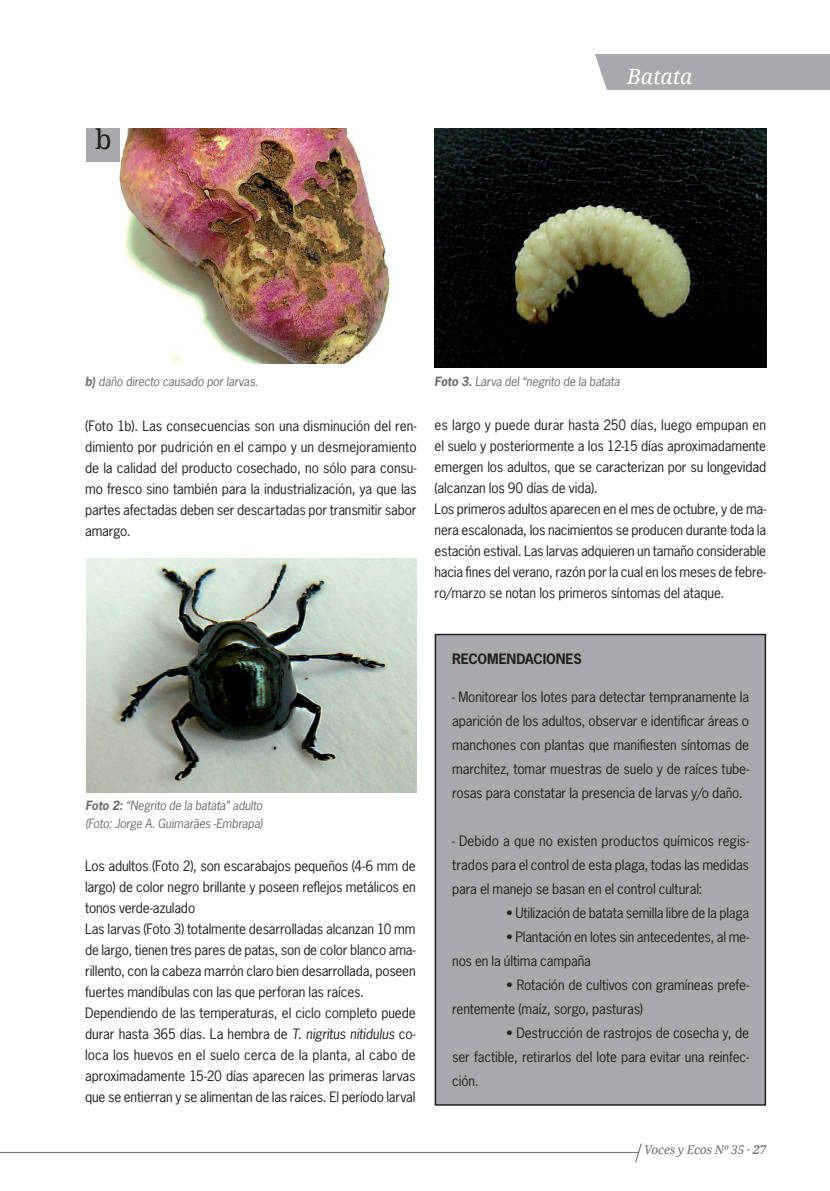
<style>
.page{position:relative;width:830px;height:1191px;background:#fff}
.page>*{position:absolute;margin:0;border:0;box-sizing:border-box;transform-origin:0 0}
.texto{font:27px "Droid Serif";color:#231f20}
.t1{font:italic 21px "Droid Serif";letter-spacing:-.005em;color:#fff}
.texto-2{font:13.5px/21px "News Gothic Std";letter-spacing:-.015em;color:#231f20;text-align:justify}
.texto-3{font:700 13.5px "News Gothic Std";letter-spacing:-.01em;color:#231f20}
.texto-4{font:italic 12px "News Gothic Std";letter-spacing:-.01em;color:#6c6d70}
.t2{font:italic 12px "Droid Serif";letter-spacing:-.01em;color:#6c6d70}
.s1{font-weight:700}
.s2{font-style:italic}
</style>
<div class="page">
<hr style="left:0;top:1151px;width:638px;height:2px;background:#6c6d70">
<svg style="left:634px;top:1143px;width:8px;height:20px"></svg>
<img style="left:119px;top:128px;width:271px;height:236px">
<div style="left:87px;top:128px;width:33px;height:34px;background:#a8a9ad"></div>
<img style="left:434px;top:128px;width:331px;height:240px">
<img style="left:87px;top:558px;width:329px;height:234px">
<div style="left:435px;top:634px;width:330px;height:471px;background:#a8a9ad"></div>
<div style="left:434px;top:634px;width:331px;height:471px;border:2px solid #231f20"></div>
<div style="left:595px;top:54px;width:234px;height:36px;background:#a8a9ad"></div>
<p class="texto" style="left:95px;top:124px;width:18px">b</p>
<p class="t1" style="left:627px;top:64px;width:67px">Batata</p>
<p class="texto-4" style="left:85px;top:374px;width:175px"><span class="s1">b)</span> daño directo causado por larvas.</p>
<p class="texto-2" style="left:85px;top:415px;width:333px">(Foto 1b). Las consecuencias son una disminución del ren&shy;dimiento por pudrición en el campo y un desmejoramiento de la calidad del producto cosechado, no sólo para consu&shy;mo fresco sino también para la industrialización, ya que las partes afectadas deben ser descartadas por transmitir sabor amargo.</p>
<p class="texto-4" style="left:434px;top:374px;width:186px"><span class="s1">Foto 3.</span> Larva del “negrito de la batata</p>
<p class="texto-2" style="left:434px;top:414px;width:333px">es largo y puede durar hasta 250 días, luego empupan en el suelo y posteriormente a los 12-15 días aproximadamente emergen los adultos, que se caracterizan por su longevidad (alcanzan los 90 días de vida).</p>
<p class="texto-2" style="left:434px;top:498px;width:333px">Los primeros adultos aparecen en el mes de octubre, y de ma&shy;nera escalonada, los nacimientos se producen durante toda la estación estival. Las larvas adquieren un tamaño considerable hacia fines del verano, razón por la cual en los meses de febre&shy;ro/marzo se notan los primeros síntomas del ataque.</p>
<p class="texto-4" style="left:85px;top:798px;width:179px"><span class="s1">Foto 2:</span> “Negrito de la batata” adulto</p>
<p class="texto-4" style="left:85px;top:816px;width:179px">(Foto: Jorge A. Guimarães -Embrapa)</p>
<p class="texto-2" style="left:85px;top:855px;width:332px">Los adultos (Foto 2), son escarabajos pequeños (4-6 mm de largo) de color negro brillante y poseen reflejos metálicos en tonos verde-azulado</p>
<p class="texto-2" style="left:85px;top:918px;width:332px">Las larvas (Foto 3) totalmente desarrolladas alcanzan 10 mm de largo, tienen tres pares de patas, son de color blanco ama&shy;rillento, con la cabeza marrón claro bien desarrollada, poseen fuertes mandíbulas con las que perforan las raíces.</p>
<p class="texto-2" style="left:85px;top:1002px;width:332px">Dependiendo de las temperaturas, el ciclo completo puede durar hasta 365 días. La hembra de <span class="s2">T. nigritus nitidulus</span> co&shy;loca los huevos en el suelo cerca de la planta, al cabo de aproximadamente 15-20 días aparecen las primeras larvas que se entierran y se alimentan de las raíces. El período larval</p>
<p class="texto-3" style="left:452px;top:649px;width:131px">RECOMENDACIONES</p>
<p class="texto-2" style="left:452px;top:684px;width:298px;line-height:24px">- Monitorear los lotes para detectar tempranamente la aparición de los adultos, observar e identificar áreas o manchones con plantas que manifiesten síntomas de marchitez, tomar muestras de suelo y de raíces tube&shy;rosas para constatar la presencia de larvas y/o daño.</p>
<p class="texto-2" style="left:452px;top:828px;width:298px;line-height:24px">- Debido a que no existen productos químicos regis&shy;trados para el control de esta plaga, todas las medidas para el manejo se basan en el control cultural:</p>
<p class="texto-2" style="left:506px;top:902px;width:244px">• Utilización de batata semilla libre de la plaga</p>
<p class="texto-2" style="left:452px;top:924px;width:298px;line-height:24px;text-indent:54px">• Plantación en lotes sin antecedentes, al me&shy;nos en la última campaña</p>
<p class="texto-2" style="left:452px;top:972px;width:298px;line-height:24px;text-indent:54px">• Rotación de cultivos con gramíneas prefe&shy;rentemente (maíz, sorgo, pasturas)</p>
<p class="texto-2" style="left:452px;top:1020px;width:298px;line-height:24px;text-indent:54px">• Destrucción de rastrojos de cosecha y, de ser factible, retirarlos del lote para evitar una reinfec&shy;ción.</p>
<p class="t2" style="left:643px;top:1142px;width:123px">Voces y Ecos Nº 35 · <span class="s1">27</span></p>
</div>
